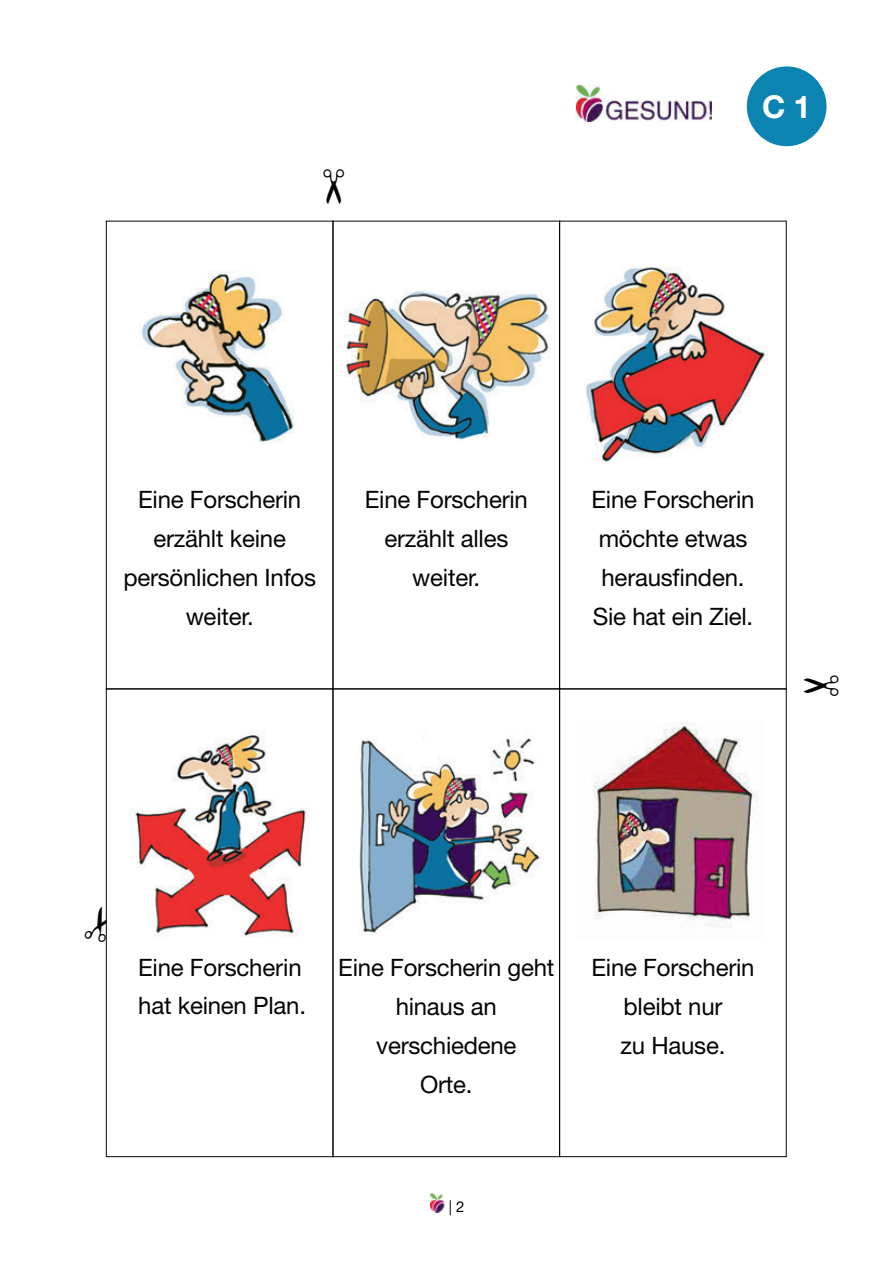
<style>
.page{position:relative;width:893px;height:1263px;background:#fff}
.page>*{position:absolute;margin:0;border:0;box-sizing:border-box;transform-origin:0 0}
.t1{font:700 31.5px "Helvetica Neue LT Std";color:#fff}
.t2{font:24px/39px "Helvetica Neue LT Std";letter-spacing:-.01em;color:#020405;text-align:center}
.t3{font:15px "Helvetica Neue LT Std";color:#020405}
</style>
<div class="page">
<img style="left:431px;top:1194px;width:13px;height:18px">
<div style="left:747px;top:66px;width:79px;height:80px;background:#0b84b2;border-radius:50%"></div>
<img style="left:576px;top:85px;width:136px;height:36px">
<div style="left:106px;top:688px;width:227px;height:469px;border:1px solid #020405"></div>
<div style="left:559px;top:688px;width:228px;height:469px;border:1px solid #020405"></div>
<div style="left:106px;top:221px;width:227px;height:468px;border:1px solid #020405"></div>
<div style="left:559px;top:221px;width:228px;height:468px;border:1px solid #020405"></div>
<img style="left:142px;top:271px;width:152px;height:172px">
<img style="left:135px;top:733px;width:174px;height:204px">
<img style="left:344px;top:290px;width:207px;height:150px">
<img style="left:359px;top:738px;width:183px;height:197px">
<img style="left:585px;top:267px;width:182px;height:195px">
<img style="left:594px;top:723px;width:164px;height:205px">
<svg style="left:105px;top:904px;width:3px;height:38px"></svg>
<h1 class="t1" style="left:762px;top:87px;width:50px">C1</h1>
<p class="t2" style="left:123px;top:480px;width:194px">Eine Forscherin erzählt keine persönlichen Infos weiter.</p>
<p class="t2" style="left:365px;top:480px;width:165px">Eine Forscherin erzählt alles weiter.</p>
<p class="t2" style="left:591px;top:480px;width:165px">Eine Forscherin möchte etwas herausfinden.<br>Sie hat ein Ziel.</p>
<p class="t2" style="left:138px;top:948px;width:169px;line-height:38.2px;text-align:left">Eine Forscherin hat keinen Plan.</p>
<p class="t2" style="left:338px;top:948px;width:218px">Eine Forscherin geht hinaus an verschiedene<br>Orte.</p>
<p class="t2" style="left:591px;top:948px;width:165px">Eine Forscherin bleibt nur<br>zu Hause.</p>
<p class="t3" style="left:449px;top:1198px;width:17px">| 2</p>
</div>
